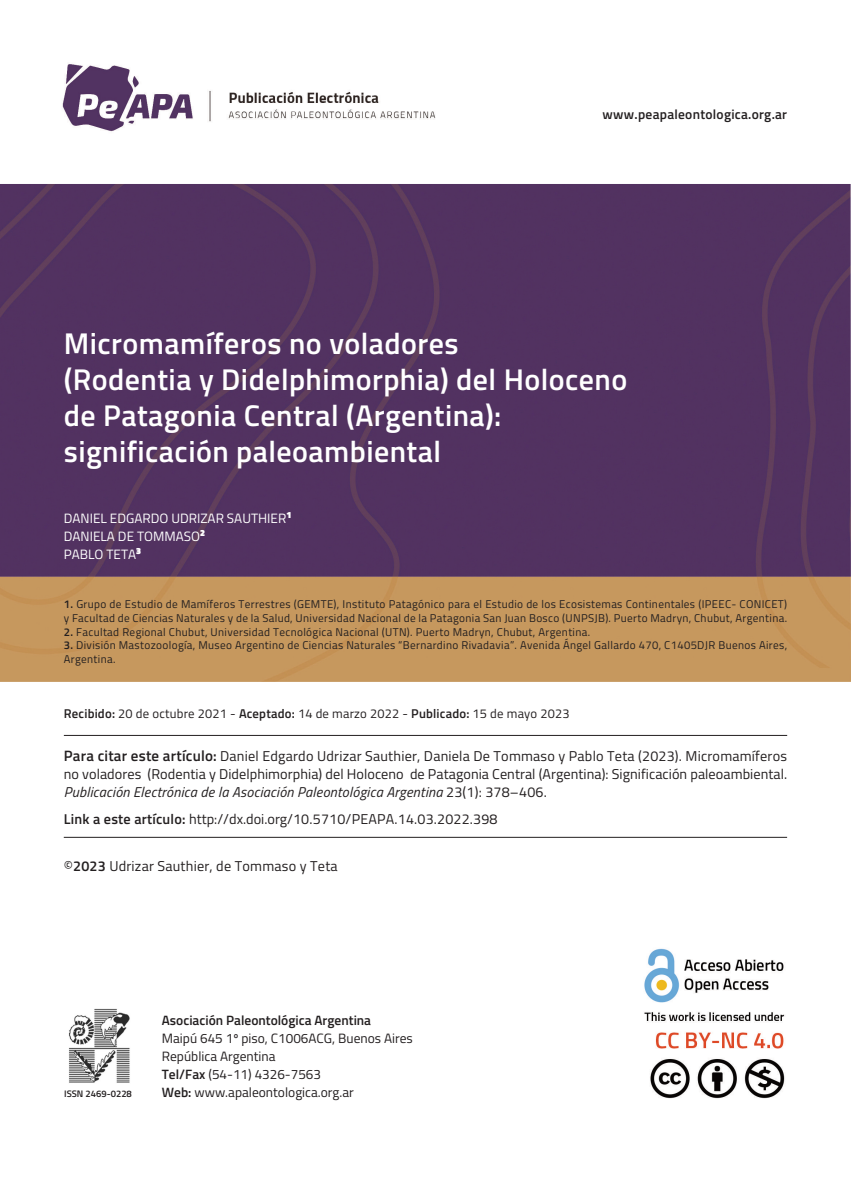
<style>
.page{position:relative;width:851px;height:1191px;background:#fff}
.page>*{position:absolute;margin:0;border:0;box-sizing:border-box;transform-origin:0 0}
.t1{font:600 30px/36px "Titillium";letter-spacing:.015em;color:#fff}
.t2{font:14.25px/18px "Titillium";letter-spacing:.005em;color:#231f20;text-align:justify}
.t3{font:13.5px/18px "Titillium";color:#231f20}
.t4{font:13.5px/18px "Titillium";color:#fff}
.t5{font:600 13.5px "Titillium";color:#231f20}
.t6{font:600 13.5px "Titillium";letter-spacing:.02em;color:#231f20}
.t7{font:12.75px "Titillium";letter-spacing:.015em;color:#231f20}
.t8{font:11.25px/13.5px "Titillium";letter-spacing:.03em;color:#231f20}
.t9{font:600 9.45px "Titillium";color:#231f20}
.s1{font-weight:600}
.s2{font-weight:600;font-size:15px}
.s3{font-style:italic}
</style>
<div class="page">
<img style="left:69px;top:1008px;width:61px;height:75px">
<img style="left:0;top:184px;width:850px;height:498px">
<hr style="left:64px;top:735px;width:723px;height:1px;background:#231f20">
<hr style="left:64px;top:837px;width:723px;height:1px;background:#231f20">
<img style="left:62px;top:64px;width:374px;height:68px">
<img style="left:644px;top:948px;width:141px;height:151px">
<p class="t6" style="left:602px;top:106px;width:186px">www.peapaleontologica.org.ar</p>
<h1 class="t1" style="left:64px;top:326px;width:565px">Micromamíferos no voladores<br>(Rodentia y Didelphimorphia) del Holoceno de Patagonia Central (Argentina): significación paleoambiental</h1>
<p class="t4" style="left:64px;top:509px;width:229px">DANIEL EDGARDO UDRIZAR SAUTHIER<sup>1<br></sup>DANIELA DE TOMMASO<sup>2<br></sup>PABLO TETA<sup>3</sup></p>
<p class="t8" style="left:64px;top:598px;width:724px"><span class="s1">1.</span> Grupo de Estudio de Mamíferos Terrestres (GEMTE), Instituto Patagónico para el Estudio de los Ecosistemas Continentales (IPEEC- CONICET) y Facultad de Ciencias Naturales y de la Salud, Universidad Nacional de la Patagonia San Juan Bosco (UNPSJB). Puerto Madryn, Chubut, Argentina.</p>
<p class="t8" style="left:64px;top:625px;width:528px"><span class="s1">2.</span> Facultad Regional Chubut, Universidad Tecnológica Nacional (UTN). Puerto Madryn, Chubut, Argentina.</p>
<p class="t8" style="left:64px;top:638px;width:724px"><span class="s1">3.</span> División Mastozoología, Museo Argentino de Ciencias Naturales “Bernardino Rivadavia”. Avenida Ángel Gallardo 470, C1405DJR Buenos Aires,<br>Argentina.</p>
<p class="t7" style="left:64px;top:706px;width:507px"><span class="s1">Recibido:</span> 20 de octubre 2021 - <span class="s1">Aceptado:</span> 14 de marzo 2022 - <span class="s1">Publicado:</span> 15 de mayo 2023</p>
<p class="t2" style="left:64px;top:747px;width:724px"><span class="s2">Para citar este artículo:</span> Daniel Edgardo Udrizar Sauthier, Daniela De Tommaso y Pablo Teta (2023). Micromamíferos no voladores (Rodentia y Didelphimorphia) del Holoceno de Patagonia Central (Argentina): Significación paleoambiental.<br><span class="s3">Publicación Electrónica de la Asociación Paleontológica Argentina</span> 23(1): 378–406.</p>
<p class="t2" style="left:64px;top:809px;width:435px"><span class="s1">Link a este artículo:</span> http://dx.doi.org/10.5710/PEAPA.14.03.2022.398</p>
<p class="t2" style="left:64px;top:857px;width:275px">©<span class="s1">2023</span> Udrizar Sauthier, de Tommaso y Teta</p>
<p class="t9" style="left:64px;top:1088px;width:69px">ISSN 2469-0228</p>
<p class="t5" style="left:162px;top:1013px;width:211px">Asociación Paleontológica Argentina</p>
<p class="t3" style="left:162px;top:1029px;width:252px">Maipú 645 1º piso, C1006ACG, Buenos Aires<br>República Argentina<br><span class="s1">Tel/Fax</span> (54-11) 4326-7563<br><span class="s1">Web:</span> www.apaleontologica.org.ar</p>
</div>
